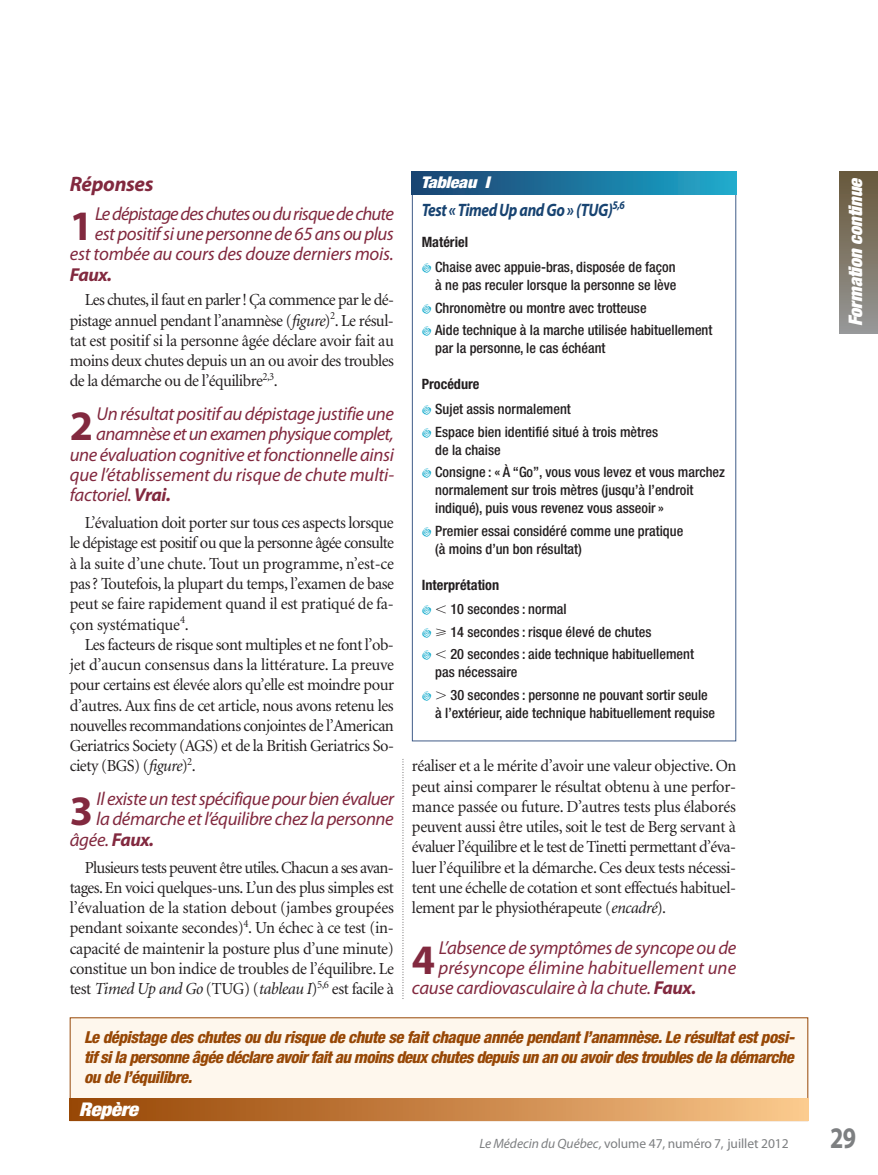
<style>
.page{position:relative;width:878px;height:1175px;background:#fff}
.page>*{position:absolute;margin:0;border:0;box-sizing:border-box;transform-origin:0 0}
.t1{font:700 42px "Myriad Pro";color:#82293f}
.t2{font:700 30px "Myriad Pro";color:#7d7f81;scale:.8 1}
.t3{font:italic 700 21px "Myriad Pro";letter-spacing:-.015em;color:#82293f}
.t4{font:italic 900 condensed 18.9px "Helvetica Neue";letter-spacing:-.015em;color:#fff;scale:1.11 1}
.t5{font:italic 18.75px/20.2px "Myriad Pro";letter-spacing:-.02em;color:#82293f;text-align:right}
.t6{font:italic 18.75px "Myriad Pro";letter-spacing:.005em;color:#82293f}
.t7{font:italic 900 expanded 18.75px "Helvetica Neue";color:#fff}
.t8{font:italic 700 18.75px "Myriad Pro";color:#82293f}
.t9{font:italic 700 18px "Myriad Pro";letter-spacing:-.025em;color:#174371;scale:.85 1}
.t10{font:16.8px/20.2px "Minion";letter-spacing:-.025em;color:#231f20;text-align:justify}
.t11{font:italic 800 condensed 16.5px/20.2px "Helvetica Neue";letter-spacing:-.035em;color:#974705;text-align:justify}
.t12{font:italic 900 condensed 16.2px "Helvetica Neue";letter-spacing:-.015em;color:#fff;scale:1.11 1}
.t13{font:500 condensed 14.25px/22.5px "Helvetica Neue";color:#231f20}
.t14{font:700 condensed 14.25px "Helvetica Neue";color:#231f20}
.t15{font:13.5px "Myriad Pro";letter-spacing:-.005em;color:#7d7f81}
.s1{font-style:italic}
.s2{font-weight:700}
.s3{font-family:"Mathematical Pi One";font-weight:400;font-stretch:normal}
</style>
<div class="page">
<div style="left:839px;top:172px;width:39px;height:162px;background:linear-gradient(to bottom,#68583a,#969797)"></div>
<svg style="left:402px;top:759px;width:1px;height:240px"></svg>
<div style="left:412px;top:172px;width:324px;height:22px;background:linear-gradient(to right,#1b4170,#1ea9cb)"></div>
<div style="left:70px;top:1018px;width:737px;height:102px;background:#fef7ed"></div>
<div style="left:70px;top:1098px;width:738px;height:22px;background:linear-gradient(to right,#954302,#fac68a)"></div>
<p class="t3" style="left:70px;top:176px;width:85px">Réponses</p>
<h1 class="t1" style="left:70px;top:210px;width:25px">1</h1>
<p class="t5" style="left:70px;top:205px;width:326px">Le dépistage des chutes ou du risque de chute<br>est positif si une personne de 65 ans ou plus est tombée au cours des douze derniers mois.</p>
<p class="t8" style="left:70px;top:267px;width:44px">Faux.</p>
<p class="t10" style="left:70px;top:291px;width:326px;text-indent:15px">Les chutes, il faut en parler ! Ça commence par le dé&shy;pistage annuel pendant l’anamnèse (<span class="s1">figure</span>)<sup>2</sup>. Le résul&shy;tat est positif si la personne âgée déclare avoir fait au moins deux chutes depuis un an ou avoir des troubles de la démarche ou de l’équilibre<sup>2,3</sup>.</p>
<h1 class="t1" style="left:70px;top:410px;width:25px">2</h1>
<p class="t5" style="left:96px;top:405px;width:299px">Un résultat positif au dépistage justifie une</p>
<p class="t5" style="left:96px;top:425px;width:299px">anamnèse et un examen physique complet,</p>
<p class="t5" style="left:70px;top:446px;width:326px">une évaluation cognitive et fonctionnelle ainsi</p>
<p class="t5" style="left:70px;top:466px;width:326px">que l’établissement du risque de chute multi-</p>
<p class="t5" style="left:70px;top:486px;width:103px">factoriel. <span class="s2">Vrai.</span></p>
<p class="t10" style="left:70px;top:514px;width:326px;text-indent:15px">L’évaluation doit porter sur tous ces aspects lorsque le dépistage est positif ou que la personne âgée consulte à la suite d’une chute. Tout un programme, n’est-ce pas ? Toutefois, la plupart du temps, l’examen de base peut se faire rapidement quand il est pratiqué de fa&shy;çon systématique<sup>4</sup>.</p>
<p class="t10" style="left:70px;top:635px;width:326px;text-indent:15px">Les facteurs de risque sont multiples et ne font l’ob&shy;jet d’aucun consensus dans la littérature. La preuve pour certains est élevée alors qu’elle est moindre pour d’au tres. Aux fins de cet article, nous avons retenu les nouvelles recommandations conjointes de l’American Geriatrics Society (AGS) et de la British Geriatrics So - ciety (BGS) (<span class="s1">figure</span>)<sup>2</sup>.</p>
<h1 class="t1" style="left:70px;top:795px;width:25px">3</h1>
<p class="t5" style="left:96px;top:790px;width:299px">Il existe un test spécifique pour bien évaluer</p>
<p class="t5" style="left:96px;top:810px;width:299px">la démarche et l’équilibre chez la personne</p>
<p class="t5" style="left:70px;top:830px;width:86px">âgée. <span class="s2">Faux.</span></p>
<p class="t10" style="left:70px;top:858px;width:326px;text-indent:15px">Plusieurs tests peuvent être utiles. Chacun a ses avan&shy;tages. En voici quelques-uns. L’un des plus simples est l’évaluation de la station debout (jambes groupées pendant soixante secondes)<sup>4</sup>. Un échec à ce test (in&shy;capacité de maintenir la posture plus d’une minute) constitue un bon indice de troubles de l’équilibre. Le test <span class="s1">Timed Up and Go</span> (TUG) (<span class="s1">tableau I</span>)<sup>5,6</sup> est facile à</p>
<p class="t12" style="left:421px;top:177px;width:63px">Tableau I</p>
<p class="t9" style="left:421px;top:203px;width:240px">Test « Timed Up and Go » (TUG)<sup>5,6</sup></p>
<p class="t14" style="left:422px;top:237px;width:48px">Matériel</p>
<p class="t13" style="left:435px;top:259px;width:243px;line-height:18px">Chaise avec appuie-bras, disposée de façon à ne pas reculer lorsque la personne se lève</p>
<p class="t13" style="left:435px;top:298px;width:279px">Chronomètre ou montre avec trotteuse<br>Aide technique à la marche utilisée habituellement</p>
<p class="t13" style="left:435px;top:338px;width:172px">par la personne, le cas échéant</p>
<p class="t14" style="left:422px;top:379px;width:59px">Procédure</p>
<p class="t13" style="left:435px;top:399px;width:224px">Sujet assis normalement<br>Espace bien identifié situé à trois mètres</p>
<p class="t13" style="left:435px;top:439px;width:291px">de la chaise<br>Consigne : « À “Go”, vous vous levez et vous marchez</p>
<p class="t13" style="left:435px;top:482px;width:260px;line-height:18px">normalement sur trois mètres (jusqu’à l’endroit indiqué), puis vous revenez vous asseoir »</p>
<p class="t13" style="left:435px;top:523px;width:249px;line-height:18px">Premier essai considéré comme une pratique (à moins d’un bon résultat)</p>
<p class="t14" style="left:422px;top:579px;width:79px">Interprétation</p>
<p class="t13" style="left:450px;top:599px;width:245px">10 secondes : normal<br>14 secondes : risque élevé de chutes<br>20 secondes : aide technique habituellement</p>
<p class="t13" style="left:435px;top:662px;width:84px">pas nécessaire</p>
<p class="t13" style="left:435px;top:687px;width:281px;line-height:18px"><span class="s3">-</span> 30 secondes : personne ne pouvant sortir seule à l’extérieur, aide technique habituellement requise</p>
<p class="t10" style="left:412px;top:757px;width:326px">réaliser et a le mérite d’avoir une valeur objective. On peut ainsi comparer le résultat obtenu à une perfor&shy;mance passée ou future. D’autres tests plus élaborés peuvent aussi être utiles, soit le test de Berg servant à évaluer l’équilibre et le test de Tinetti permettant d’éva&shy;luer l’équilibre et la démarche. Ces deux tests nécessi&shy;tent une échelle de cotation et sont effectués habituel&shy;lement par le physiothérapeute (<span class="s1">encadré</span>).</p>
<h1 class="t1" style="left:412px;top:944px;width:25px">4</h1>
<p class="t5" style="left:438px;top:938px;width:299px">L’absence de symptômes de syncope ou de</p>
<p class="t6" style="left:438px;top:960px;width:299px">présyncope élimine habituellement une</p>
<p class="t5" style="left:412px;top:979px;width:286px">cause cardiovasculaire à la chute. <span class="s2">Faux.</span></p>
<p class="t11" style="left:84px;top:1027px;width:711px">Le dépistage des chutes ou du risque de chute se fait chaque année pendant l’anamnèse. Le résultat est posi&shy;tif si la personne âgée déclare avoir fait au moins deux chutes depuis un an ou avoir des troubles de la démarche ou de l’équilibre.</p>
<p class="t4" style="left:79px;top:1102px;width:55px">Repère</p>
<p class="t15" style="left:479px;top:1138px;width:311px"><span class="s1">Le Médecin du Québec,</span> volume 47, numéro 7, juillet 2012</p>
<p class="t7" style="left:848px;top:326px;width:151px;rotate:-90deg">Formation continue</p>
<h2 class="t2" style="left:830px;top:1126px;width:34px">29</h2>
</div>
